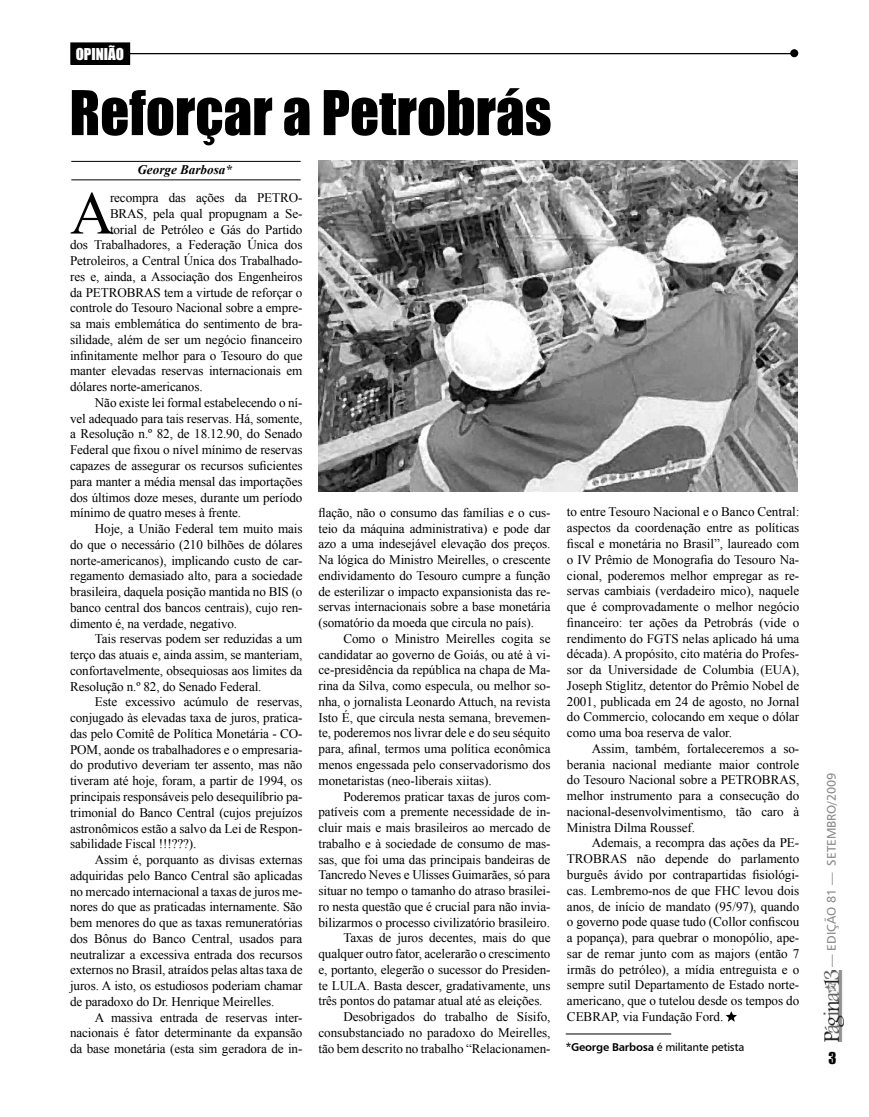
<style>
.page{position:relative;width:869px;height:1117px;background:#fff}
.page>*{position:absolute;margin:0;border:0;box-sizing:border-box;transform-origin:0 0}
.t1{font:60.75px "Times New Roman";color:#000}
.t2{font:56.88px "Impact";color:#000}
.t3{font:15px "Impact";color:#fff}
.t4{font:15px "Impact";color:#000}
.t5{font:13.12px/15.8px "Times New Roman";letter-spacing:-.01em;color:#000;text-align:justify}
.t6{font:italic 700 13.12px "Times New Roman";color:#000}
.t7{font:12.5px "Humanist 777 BT Roman B";color:#87888a}
.s1{font-family:"Humanist 777 BT Bold B";font-size:11.25px}
.s2{font-family:"Humanist 777 BT Roman B";font-size:11.25px}
</style>
<div class="page">
<img style="left:823px;top:970px;width:19px;height:71px">
<div style="left:71px;top:43px;width:58px;height:21px;background:#000"></div>
<div style="left:70px;top:42px;width:60px;height:23px;border:1px solid #000"></div>
<hr style="left:127px;top:53px;width:668px;height:1px;background:#000">
<svg style="left:789px;top:49px;width:8px;height:8px"></svg>
<svg style="left:725px;top:1011px;width:11px;height:10px"></svg>
<hr style="left:565px;top:1033px;width:106px;height:1px;background:#000">
<hr style="left:71px;top:161px;width:229px;height:1px;background:#000">
<hr style="left:71px;top:179px;width:229px;height:1px;background:#000">
<img style="left:318px;top:160px;width:478px;height:331px">
<p class="t3" style="left:76px;top:42px;width:16px">Opinião</p>
<h2 class="t2" style="left:69px;top:69px;width:483px">Reforçar a Petrobrás</h2>
<p class="t6" style="left:137px;top:160px;width:96px">George Barbosa*</p>
<h1 class="t1" style="left:70px;top:172px;width:45px">A</h1>
<p class="t5" style="left:110px;top:189px;width:194px">recompra das ações da PETRO-</p>
<p class="t5" style="left:110px;top:205px;width:194px">BRAS, pela qual propugnam a Se-</p>
<p class="t5" style="left:110px;top:221px;width:194px">torial de Petróleo e Gás do Partido</p>
<p class="t5" style="left:70px;top:237px;width:234px">dos Trabalhadores, a Federação Única dos</p>
<p class="t5" style="left:70px;top:252px;width:234px">Petroleiros, a Central Única dos Trabalhado-</p>
<p class="t5" style="left:70px;top:268px;width:234px">res e, ainda, a Associação dos Engenheiros</p>
<p class="t5" style="left:70px;top:284px;width:234px">da PETROBRAS tem a virtude de reforçar o</p>
<p class="t5" style="left:70px;top:300px;width:234px">controle do Tesouro Nacional sobre a empre-</p>
<p class="t5" style="left:70px;top:315px;width:234px">sa mais emblemática do sentimento de bra-</p>
<p class="t5" style="left:70px;top:331px;width:234px">silidade, além de ser um negócio financeiro</p>
<p class="t5" style="left:70px;top:347px;width:234px">infinitamente melhor para o Tesouro do que</p>
<p class="t5" style="left:70px;top:363px;width:234px">manter elevadas reservas internacionais em</p>
<p class="t5" style="left:70px;top:378px;width:134px">dólares norte-americanos.</p>
<p class="t5" style="left:95px;top:394px;width:209px">Não existe lei formal estabelecendo o ní-</p>
<p class="t5" style="left:70px;top:410px;width:234px">vel adequado para tais reservas. Há, somente,</p>
<p class="t5" style="left:70px;top:426px;width:234px">a Resolução n.º 82, de 18.12.90, do Senado</p>
<p class="t5" style="left:70px;top:441px;width:234px">Federal que fixou o nível mínimo de reservas</p>
<p class="t5" style="left:70px;top:457px;width:234px">capazes de assegurar os recursos suficientes</p>
<p class="t5" style="left:70px;top:473px;width:234px">para manter a média mensal das importações</p>
<p class="t5" style="left:70px;top:489px;width:234px">dos últimos doze meses, durante um período</p>
<p class="t5" style="left:70px;top:504px;width:172px">mínimo de quatro meses à frente.</p>
<p class="t5" style="left:95px;top:520px;width:209px">Hoje, a União Federal tem muito mais</p>
<p class="t5" style="left:70px;top:536px;width:234px">do que o necessário (210 bilhões de dólares</p>
<p class="t5" style="left:70px;top:552px;width:234px">norte-americanos), implicando custo de car-</p>
<p class="t5" style="left:70px;top:567px;width:234px">regamento demasiado alto, para a sociedade</p>
<p class="t5" style="left:70px;top:583px;width:234px">brasileira, daquela posição mantida no BIS (o</p>
<p class="t5" style="left:70px;top:599px;width:234px">banco central dos bancos centrais), cujo ren-</p>
<p class="t5" style="left:70px;top:615px;width:168px">dimento é, na verdade, negativo.</p>
<p class="t5" style="left:95px;top:630px;width:209px">Tais reservas podem ser reduzidas a um</p>
<p class="t5" style="left:70px;top:646px;width:234px">terço das atuais e, ainda assim, se manteriam,</p>
<p class="t5" style="left:70px;top:662px;width:234px">confortavelmente, obsequiosas aos limites da</p>
<p class="t5" style="left:70px;top:678px;width:193px">Resolução n.º 82, do Senado Federal.</p>
<p class="t5" style="left:95px;top:693px;width:209px">Este excessivo acúmulo de reservas,</p>
<p class="t5" style="left:70px;top:709px;width:234px">conjugado às elevadas taxa de juros, pratica-</p>
<p class="t5" style="left:70px;top:725px;width:234px">das pelo Comitê de Política Monetária - CO-</p>
<p class="t5" style="left:70px;top:741px;width:234px">POM, aonde os trabalhadores e o empresaria-</p>
<p class="t5" style="left:70px;top:756px;width:234px">do produtivo deveriam ter assento, mas não</p>
<p class="t5" style="left:70px;top:772px;width:234px">tiveram até hoje, foram, a partir de 1994, os</p>
<p class="t5" style="left:70px;top:788px;width:234px">principais responsáveis pelo desequilíbrio pa-</p>
<p class="t5" style="left:70px;top:804px;width:234px">trimonial do Banco Central (cujos prejuízos</p>
<p class="t5" style="left:70px;top:819px;width:234px">astronômicos estão a salvo da Lei de Respon-</p>
<p class="t5" style="left:70px;top:835px;width:128px">sabilidade Fiscal !!!???).</p>
<p class="t5" style="left:95px;top:851px;width:209px">Assim é, porquanto as divisas externas</p>
<p class="t5" style="left:70px;top:867px;width:234px">adquiridas pelo Banco Central são aplicadas</p>
<p class="t5" style="left:70px;top:882px;width:234px">no mercado internacional a taxas de juros me-</p>
<p class="t5" style="left:70px;top:898px;width:234px">nores do que as praticadas internamente. São</p>
<p class="t5" style="left:70px;top:914px;width:234px">bem menores do que as taxas remuneratórias</p>
<p class="t5" style="left:70px;top:930px;width:234px">dos Bônus do Banco Central, usados para</p>
<p class="t5" style="left:70px;top:945px;width:234px">neutralizar a excessiva entrada dos recursos</p>
<p class="t5" style="left:70px;top:961px;width:234px">externos no Brasil, atraídos pelas altas taxa de</p>
<p class="t5" style="left:70px;top:977px;width:234px">juros. A isto, os estudiosos poderiam chamar</p>
<p class="t5" style="left:70px;top:993px;width:206px">de paradoxo do Dr. Henrique Meirelles.</p>
<p class="t5" style="left:95px;top:1008px;width:209px">A massiva entrada de reservas inter-</p>
<p class="t5" style="left:70px;top:1024px;width:234px">nacionais é fator determinante da expansão</p>
<p class="t5" style="left:70px;top:1040px;width:234px">da base monetária (esta sim geradora de in-</p>
<p class="t5" style="left:566px;top:504px;width:234px">to entre Tesouro Nacional e o Banco Central: aspectos da coordenação entre as políticas fiscal e monetária no Brasil”, laureado com o IV Prêmio de Monografia do Tesouro Na&shy;cional, poderemos melhor empregar as re&shy;servas cambiais (verdadeiro mico), naquele que é comprovadamente o melhor negócio financeiro: ter ações da Petrobrás (vide o rendimento do FGTS nelas aplicado há uma década). A propósito, cito matéria do Profes&shy;sor da Universidade de Columbia (EUA), Joseph Stiglitz, detentor do Prêmio Nobel de 2001, publicada em 24 de agosto, no Jornal do Commercio, colocando em xeque o dólar como uma boa reserva de valor.</p>
<p class="t5" style="left:566px;top:740px;width:234px;text-indent:25px">Assim, também, fortaleceremos a so&shy;berania nacional mediante maior controle do Tesouro Nacional sobre a PETROBRAS, melhor instrumento para a consecução do nacional-desenvolvimentismo, tão caro à Ministra Dilma Roussef.</p>
<p class="t5" style="left:566px;top:834px;width:234px;text-indent:25px">Ademais, a recompra das ações da PE-TROBRAS não depende do parlamento burguês ávido por contrapartidas fisiológi&shy;cas. Lembremo-nos de que FHC levou dois anos, de início de mandato (95/97), quando o governo pode quase tudo (Collor confiscou a popança), para quebrar o monopólio, ape&shy;sar de remar junto com as majors (então 7 irmãs do petróleo), a mídia entreguista e o sempre sutil Departamento de Estado norte&shy;americano, que o tutelou desde os tempos do CEBRAP, via Fundação Ford.</p>
<p class="t5" style="left:318px;top:504px;width:233px">flação, não o consumo das famílias e o cus&shy;teio da máquina administrativa) e pode dar azo a uma indesejável elevação dos preços.<br>Na lógica do Ministro Meirelles, o crescente endividamento do Tesouro cumpre a função de esterilizar o impacto expansionista das re&shy;servas internacionais sobre a base monetária (somatório da moeda que circula no país).</p>
<p class="t5" style="left:318px;top:630px;width:233px;text-indent:25px">Como o Ministro Meirelles cogita se candidatar ao governo de Goiás, ou até à vi&shy;ce-presidência da república na chapa de Ma&shy;rina da Silva, como especula, ou melhor so&shy;nha, o jornalista Leonardo Attuch, na revista Isto É, que circula nesta semana, brevemen&shy;te, poderemos nos livrar dele e do seu séquito para, afinal, termos uma política econômica menos engessada pelo conservadorismo dos monetaristas (neo-liberais xiitas).</p>
<p class="t5" style="left:343px;top:787px;width:208px">Poderemos praticar taxas de juros com-</p>
<p class="t5" style="left:318px;top:803px;width:233px">patíveis com a premente necessidade de in-</p>
<p class="t5" style="left:318px;top:819px;width:233px">cluir mais e mais brasileiros ao mercado de</p>
<p class="t5" style="left:318px;top:835px;width:233px">trabalho e à sociedade de consumo de mas-</p>
<p class="t5" style="left:318px;top:850px;width:233px">sas, que foi uma das principais bandeiras de</p>
<p class="t5" style="left:318px;top:866px;width:233px">Tancredo Neves e Ulisses Guimarães, só para</p>
<p class="t5" style="left:318px;top:882px;width:233px">situar no tempo o tamanho do atraso brasilei-</p>
<p class="t5" style="left:318px;top:898px;width:233px">ro nesta questão que é crucial para não invia-</p>
<p class="t5" style="left:318px;top:913px;width:233px">bilizarmos o processo civilizatório brasileiro.</p>
<p class="t5" style="left:343px;top:929px;width:208px">Taxas de juros decentes, mais do que</p>
<p class="t5" style="left:318px;top:945px;width:233px">qualquer outro fator, acelerarão o crescimento</p>
<p class="t5" style="left:318px;top:961px;width:233px">e, portanto, elegerão o sucessor do Presiden-</p>
<p class="t5" style="left:318px;top:976px;width:233px">te LULA. Basta descer, gradativamente, uns</p>
<p class="t5" style="left:318px;top:992px;width:225px">três pontos do patamar atual até as eleições.</p>
<p class="t5" style="left:343px;top:1008px;width:208px">Desobrigados do trabalho de Sísifo,</p>
<p class="t5" style="left:318px;top:1024px;width:233px">consubstanciado no paradoxo do Meirelles,</p>
<p class="t5" style="left:318px;top:1039px;width:427px">tão bem descrito no trabalho “Relacionamen- <span class="s1">*George Barbosa</span> <span class="s2">é militante petista</span></p>
<p class="t7" style="left:823px;top:966px;width:196px;rotate:-90deg">— EDIÇÃO 81 — SETEMBRO/2009</p>
<p class="t4" style="left:828px;top:1046px;width:9px">3</p>
</div>
